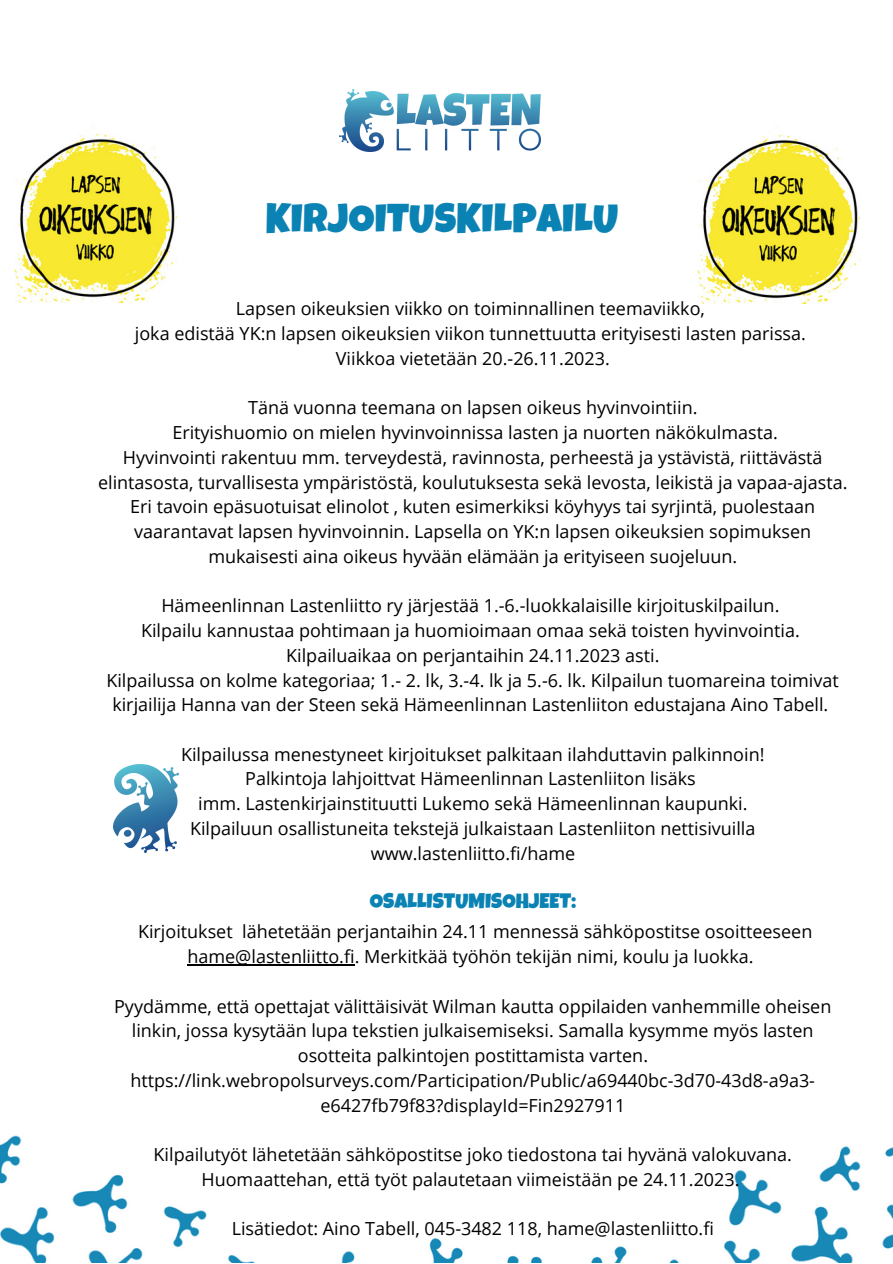
<style>
.page{position:relative;width:893px;height:1264px;background:#fff}
.page>*{position:absolute;margin:0;border:0;box-sizing:border-box;transform-origin:0 0}
.t1{font:40.35px "Luckiest Guy";letter-spacing:.005em;color:#0a83b4}
.t2{font:21px "Luckiest Guy";color:#0a83b4}
.t3{font:18px/24.8px "Open Sans";color:#000;text-align:center}
</style>
<div class="page">
<img style="left:0;top:1135px;width:892px;height:127px">
<img style="left:113px;top:764px;width:66px;height:88px">
<hr style="left:187px;top:964px;width:168px;height:1px;background:#000">
<img style="left:697px;top:126px;width:163px;height:177px">
<img style="left:339px;top:89px;width:201px;height:62px">
<img style="left:15px;top:125px;width:163px;height:177px">
<p class="t1" style="left:266px;top:204px;width:354px">KIRJOITUSKILPAILU</p>
<p class="t3" style="left:236px;top:296px;width:470px">Lapsen oikeuksien viikko on toiminnallinen teemaviikko,</p>
<p class="t3" style="left:135px;top:321px;width:672px">joka edistää YK:n lapsen oikeuksien viikon tunnettuutta erityisesti lasten parissa.</p>
<p class="t3" style="left:336px;top:345px;width:275px">Viikkoa vietetään 20.-26.11.2023.</p>
<p class="t3" style="left:248px;top:395px;width:450px">Tänä vuonna teemana on lapsen oikeus hyvinvointiin.</p>
<p class="t3" style="left:172px;top:420px;width:607px">Erityishuomio on mielen hyvinvoinnissa lasten ja nuorten näkökulmasta.</p>
<p class="t3" style="left:98px;top:444px;width:750px">Hyvinvointi rakentuu mm. terveydestä, ravinnosta, perheestä ja ystävistä, riittävästä elintasosta, turvallisesta ympäristöstä, koulutuksesta sekä levosta, leikistä ja vapaa-ajasta.</p>
<p class="t3" style="left:130px;top:494px;width:686px">Eri tavoin epäsuotuisat elinolot , kuten esimerkiksi köyhyys tai syrjintä, puolestaan vaarantavat lapsen hyvinvoinnin. Lapsella on YK:n lapsen oikeuksien sopimuksen mukaisesti aina oikeus hyvään elämään ja erityiseen suojeluun.</p>
<p class="t3" style="left:161px;top:593px;width:619px">Hämeenlinnan Lastenliitto ry järjestää 1.-6.-luokkalaisille kirjoituskilpailun.</p>
<p class="t3" style="left:141px;top:617px;width:660px">Kilpailu kannustaa pohtimaan ja huomioimaan omaa sekä toisten hyvinvointia.</p>
<p class="t3" style="left:286px;top:642px;width:375px">Kilpailuaikaa on perjantaihin 24.11.2023 asti.</p>
<p class="t3" style="left:106px;top:667px;width:734px">Kilpailussa on kolme kategoriaa; 1.- 2. lk, 3.-4. lk ja 5.-6. lk. Kilpailun tuomareina toimivat</p>
<p class="t3" style="left:112px;top:692px;width:717px">kirjailija Hanna van der Steen sekä Hämeenlinnan Lastenliiton edustajana Aino Tabell.</p>
<p class="t3" style="left:181px;top:741px;width:585px">Kilpailussa menestyneet kirjoitukset palkitaan ilahduttavin palkinnoin!</p>
<p class="t3" style="left:245px;top:766px;width:452px">Palkintoja lahjoittvat Hämeenlinnan Lastenliiton lisäks</p>
<p class="t3" style="left:198px;top:790px;width:551px">imm. Lastenkirjainstituutti Lukemo sekä Hämeenlinnan kaupunki.</p>
<p class="t3" style="left:190px;top:815px;width:567px">Kilpailuun osallistuneita tekstejä julkaistaan Lastenliiton nettisivuilla www.lastenliitto.fi/hame</p>
<p class="t2" style="left:370px;top:893px;width:208px">OSALLISTUMISOHJEET:</p>
<p class="t3" style="left:138px;top:919px;width:675px">Kirjoitukset lähetetään perjantaihin 24.11 mennessä sähköpostitse osoitteeseen hame@lastenliitto.fi. Merkitkää työhön tekijän nimi, koulu ja luokka.</p>
<p class="t3" style="left:114px;top:993px;width:718px">Pyydämme, että opettajat välittäisivät Wilman kautta oppilaiden vanhemmille oheisen linkin, jossa kysytään lupa tekstien julkaisemiseksi. Samalla kysymme myös lasten osotteita palkintojen postittamista varten.</p>
<p class="t3" style="left:130px;top:1067px;width:686px">https://link.webropolsurveys.com/Participation/Public/a69440bc-3d70-43d8-a9a3- e6427fb79f83?displayId=Fin2927911</p>
<p class="t3" style="left:153px;top:1141px;width:640px">Kilpailutyöt lähetetään sähköpostitse joko tiedostona tai hyvänä valokuvana.<br>Huomaattehan, että työt palautetaan viimeistään pe 24.11.2023.</p>
<p class="t3" style="left:232px;top:1215px;width:483px">Lisätiedot: Aino Tabell, 045-3482 118, hame@lastenliitto.fi</p>
</div>
